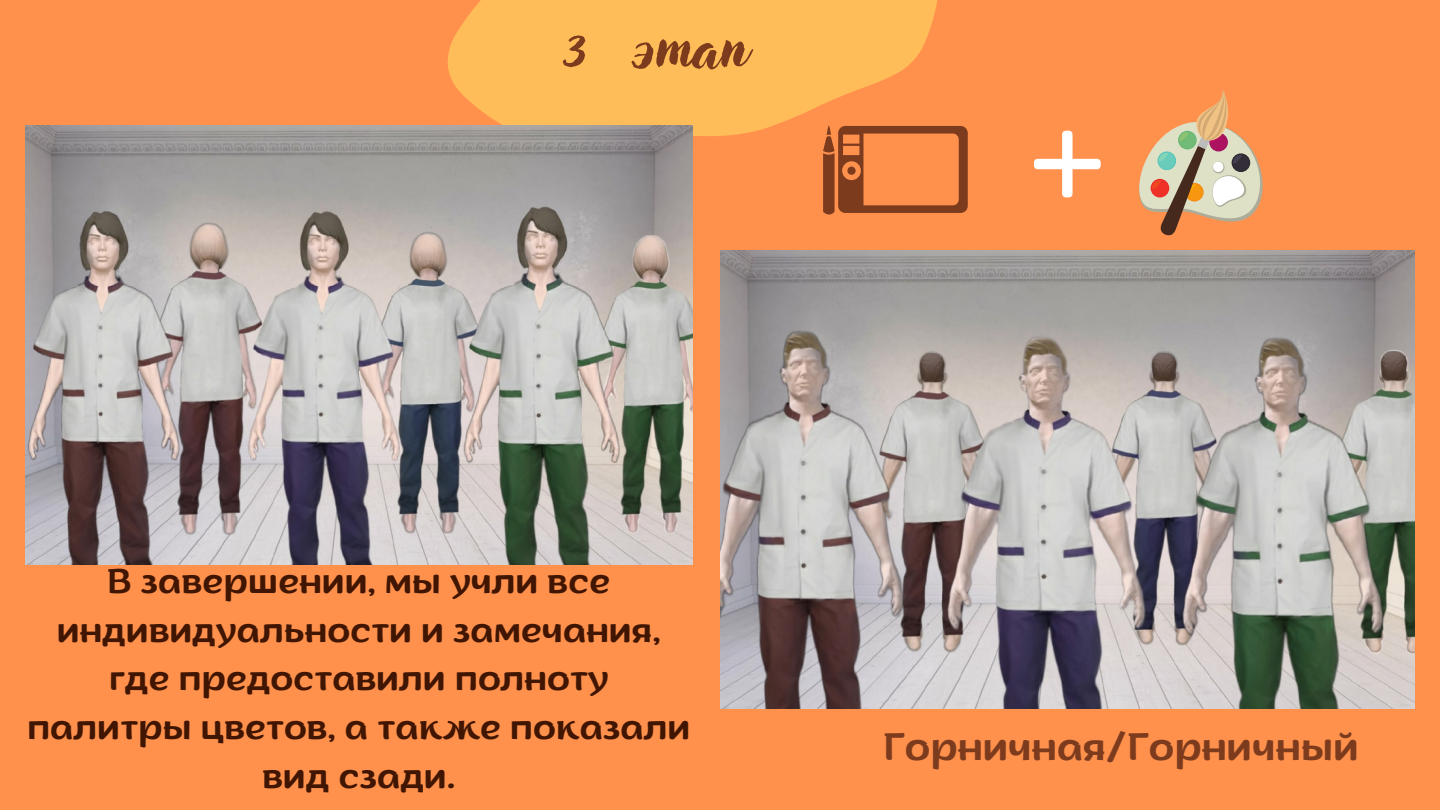
<style>
.page{position:relative;width:1440px;height:810px;background:#ff914d}
.page>*{position:absolute;margin:0;border:0;box-sizing:border-box;transform-origin:0 0}
.t1{font:63px "Adlery Pro";color:#7d3b1e}
.t2{font:39px "ZT Arturo";color:#7d3b1e}
.t3{font:35px/48.8px "ZT Arturo";color:#401502;text-align:center}
</style>
<div class="page">
<svg style="left:447px;top:0;width:491px;height:136px;fill:#ffbd59"></svg>
<img style="left:25px;top:125px;width:668px;height:440px">
<img style="left:720px;top:251px;width:694px;height:457px">
<svg style="left:823px;top:126px;width:145px;height:89px"></svg>
<svg style="left:1034px;top:131px;width:67px;height:66px"></svg>
<svg style="left:1139px;top:91px;width:124px;height:145px"></svg>
<h1 class="t1" style="left:561px;top:17px;width:188px">3 этап</h1>
<p class="t3" style="left:27px;top:561px;width:665px">В завершении, мы учли все индивидуальности и замечания, где предоставили полноту палитры цветов, а также показали вид сзади.</p>
<p class="t2" style="left:884px;top:732px;width:477px">Горничная/Горничный</p>
</div>
